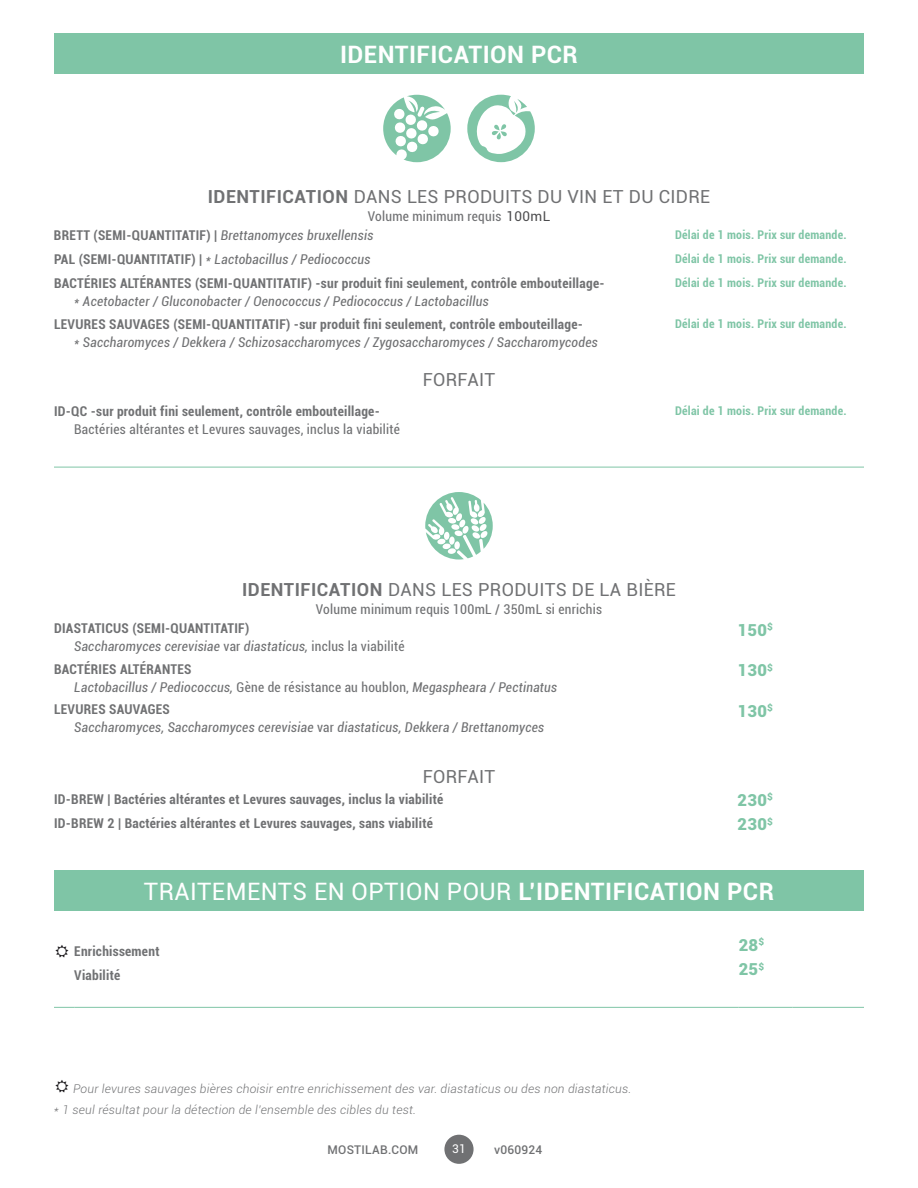
<style>
.page{position:relative;width:918px;height:1188px;background:#fff}
.page>*{position:absolute;margin:0;border:0;box-sizing:border-box;transform-origin:0 0}
.t1{font:700 24px "Roboto";letter-spacing:.02em;color:#fff}
.t2{font:24px "Roboto";letter-spacing:.02em;color:#fff}
.t3{font:700 18px "Roboto";letter-spacing:.03em;color:#707173}
.t4{font:18px "Roboto";letter-spacing:.02em;color:#707173}
.t5{font:900 16.5px "Roboto";letter-spacing:.02em;color:#7fc5a6}
.t6{font:italic condensed 13.5px/18px "Roboto";letter-spacing:.02em;color:#707173}
.t7{font:700 condensed 13.5px "Roboto";letter-spacing:.02em;color:#707173}
.t8{font:condensed 13.5px "Roboto";letter-spacing:.02em;color:#707173}
.t9{font:italic 300 12px/21.1px "Roboto";letter-spacing:.02em;color:#707173}
.t10{font:700 condensed 12px "Roboto";letter-spacing:.02em;color:#7fc5a6}
.t11{font:500 12px "Roboto";letter-spacing:.02em;color:#707173}
.t12{font:12px "Roboto";color:#fff}
.s1{font-weight:400}
.s2{font-stretch:normal;color:#4b4b4d}
.s3{font-weight:700;font-style:normal}
.s4{font-style:normal}
</style>
<div class="page">
<div style="left:444px;top:1135px;width:30px;height:29px;background:#707173;border-radius:50%"></div>
<div style="left:54px;top:34px;width:810px;height:40px;background:#7fc5a6"></div>
<svg style="left:383px;top:95px;width:68px;height:67px"></svg>
<svg style="left:425px;top:492px;width:68px;height:68px"></svg>
<svg style="left:467px;top:95px;width:68px;height:67px"></svg>
<svg style="left:54px;top:1007px;width:20px;height:1px"></svg>
<hr style="left:74px;top:1007px;width:665px;height:1px;background:#7fc5a6">
<hr style="left:739px;top:1007px;width:54px;height:1px;background:#7fc5a6">
<hr style="left:793px;top:1007px;width:71px;height:1px;background:#7fc5a6">
<div style="left:54px;top:871px;width:810px;height:40px;background:#7fc5a6"></div>
<hr style="left:54px;top:467px;width:621px;height:1px;background:#7fc5a6">
<hr style="left:675px;top:467px;width:189px;height:1px;background:#7fc5a6">
<h1 class="t1" style="left:340px;top:38px;width:239px">IDENTIFICATION PCR</h1>
<h2 class="t3" style="left:208px;top:183px;width:249px">IDENTIFICATION <span class="s1">DANS LES PRODU</span></h2>
<h2 class="t4" style="left:505px;top:183px;width:207px">ITS DU VIN ET DU CIDRE</h2>
<p class="t8" style="left:368px;top:206px;width:182px">Volume minimum requis <span class="s2">100ML</span></p>
<p class="t7" style="left:54px;top:225px;width:16px">BRETT</p>
<p class="t6" style="left:94px;top:225px;width:281px"><span class="s3">(semi -quantitatif) |</span> Brettanomyces bruxellensis</p>
<p class="t10" style="left:675px;top:226px;width:173px">Délai de 1 mois. Prix sur demande.</p>
<p class="t6" style="left:54px;top:250px;width:318px"><span class="s3">PAL (semi -quantitatif) |</span> * Lactobacillus / Pediococcus</p>
<p class="t10" style="left:675px;top:250px;width:173px">Délai de 1 mois. Prix sur demande.</p>
<p class="t7" style="left:54px;top:274px;width:552px">Bactéries altérantes (semi -quantitatif) -sur produit fini seulement, contrôle embouteillage-</p>
<p class="t6" style="left:74px;top:292px;width:416px">* Acetobacter / Gluconobacter / Oenococcus / Pediococcus / Lactobacillus</p>
<p class="t10" style="left:675px;top:274px;width:173px">Délai de 1 mois. Prix sur demande.</p>
<p class="t7" style="left:54px;top:314px;width:531px">Levures sauvages (semi -quantitatif) -sur produit fini seulement, contrôle embouteillage-</p>
<p class="t6" style="left:74px;top:332px;width:525px">* Saccharomyces / Dekkera / Schizosaccharomyces / Zygosaccharomyces / Saccharomycodes</p>
<p class="t7" style="left:54px;top:402px;width:327px">ID-QC -sur produit fini seulement, contrôle embouteillage-</p>
<p class="t8" style="left:74px;top:420px;width:327px">Bactéries altérantes et Levures sauvages, inclus la viabilité</p>
<h2 class="t4" style="left:423px;top:367px;width:65px">FORFAIT</h2>
<p class="t10" style="left:675px;top:315px;width:173px">Délai de 1 mois. Prix sur demande.</p>
<p class="t10" style="left:675px;top:403px;width:173px">Délai de 1 mois. Prix sur demande.</p>
<h2 class="t3" style="left:242px;top:577px;width:249px">IDENTIFICATION <span class="s1">DANS LES PRODU</span></h2>
<h2 class="t4" style="left:540px;top:577px;width:138px">ITS DE LA BIÈRE</h2>
<p class="t8" style="left:316px;top:600px;width:288px">Volume minimum requis 100mL / 350mL si enrichis</p>
<p class="t6" style="left:74px;top:619px;width:332px;text-indent:58px"><span class="s3">(semi -quantitatif)<br></span>Saccharomyces cerevisiae <span class="s4">var</span> diastaticus, <span class="s4">inclus la viabilité</span></p>
<p class="t5" style="left:738px;top:618px;width:37px">150<sup>$</sup></p>
<p class="t6" style="left:74px;top:660px;width:484px;text-indent:-20px"><span class="s3">Bactéries altérantes<br></span>Lactobacillus / Pediococcus, <span class="s4">Gène de résistance au houblon,</span> Megaspheara / Pectinatus</p>
<p class="t5" style="left:738px;top:659px;width:37px">130<sup>$</sup></p>
<p class="t6" style="left:74px;top:700px;width:471px;text-indent:-20px"><span class="s3">Levures sauvages<br></span>Saccharomyces, Saccharomyces cerevisiae <span class="s4">var</span> diastaticus, Dekkera / Brettanomyces</p>
<p class="t5" style="left:738px;top:699px;width:37px">130<sup>$</sup></p>
<h2 class="t4" style="left:423px;top:764px;width:65px">FORFAIT</h2>
<p class="t7" style="left:54px;top:789px;width:391px">ID-BREW | Bactéries altérantes et Levures sauvages, inclus la viabilité</p>
<p class="t5" style="left:738px;top:788px;width:37px">230<sup>$</sup></p>
<p class="t7" style="left:54px;top:814px;width:380px">ID-BREW 2 | Bactéries altérantes et Levures sauvages, sans viabilité</p>
<p class="t5" style="left:738px;top:813px;width:37px">230<sup>$</sup></p>
<p class="t7" style="left:54px;top:619px;width:20px">DIASTAT</p>
<p class="t7" style="left:102px;top:619px;width:13px">ICUS</p>
<h1 class="t2" style="left:144px;top:875px;width:16px">TRA</h1>
<h1 class="t2" style="left:190px;top:875px;width:274px">ITEM ENTS EN OPTION POUR</h1>
<h1 class="t1" style="left:518px;top:875px;width:257px">l’IDENTIFICATION PCR</h1>
<p class="t7" style="left:74px;top:941px;width:87px">Enrichissement</p>
<p class="t5" style="left:739px;top:933px;width:27px">28<sup>$</sup></p>
<p class="t7" style="left:74px;top:966px;width:48px">Viabilité</p>
<p class="t5" style="left:739px;top:958px;width:27px">25<sup>$</sup></p>
<p class="t9" style="left:54px;top:1077px;width:579px;text-indent:19px">Pour levures sauvages bières choisir entre enrichissement des var. diastaticus ou des non diastaticus. * 1 seul résultat pour la détection de l’ensemble des cibles du test.</p>
<p class="t11" style="left:328px;top:1142px;width:92px">MOSTILAB.COM</p>
<p class="t12" style="left:452px;top:1140px;width:15px">31</p>
<p class="t11" style="left:494px;top:1142px;width:50px">v060924</p>
</div>
